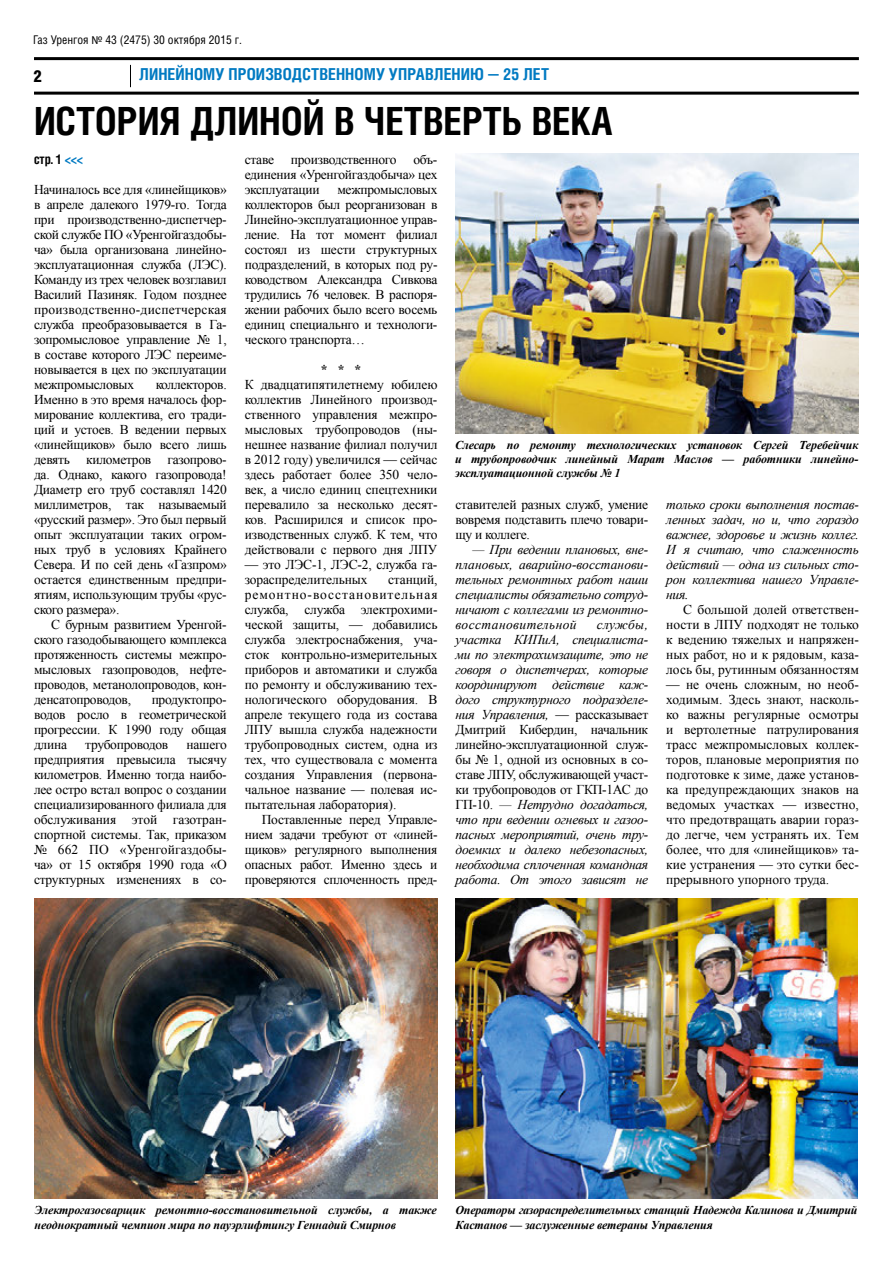
<style>
.page{position:relative;width:893px;height:1263px;background:#fff}
.page>*{position:absolute;margin:0;border:0;box-sizing:border-box;transform-origin:0 0}
.t1{font:700 39px "Helios Cond";color:#000}
.t2{font:700 16.5px "Helios Cond";letter-spacing:.005em;color:#007ac2}
.t3{font:900 16.5px "Helios Cond";color:#000}
.t4{font:13.5px/15px "Times New Roman";letter-spacing:-.02em;color:#000;text-align:justify}
.t5{font:italic 13.5px/15px "Times New Roman";letter-spacing:-.02em;color:#000;text-align:justify}
.t6{font:700 13.5px "Helios Cond";color:#000}
.t7{font:700 13.5px "Times New Roman";color:#000}
.t8{font:italic 700 12px/14.4px "Times New Roman";letter-spacing:-.01em;color:#000}
.t9{font:12px "Helios Cond";color:#000}
.s1{font-family:"Myriad Pro"}
.s2{color:#007ac2}
.s3{font-style:normal}
</style>
<div class="page">
<hr style="left:34px;top:92px;width:825px;height:3px;background:#000">
<hr style="left:34px;top:57px;width:825px;height:3px;background:#000">
<svg style="left:130px;top:65px;width:1px;height:22px"></svg>
<img style="left:456px;top:153px;width:402px;height:280px">
<img style="left:34px;top:899px;width:403px;height:300px">
<img style="left:456px;top:899px;width:401px;height:300px">
<p class="t9" style="left:33px;top:32px;width:210px">Газ Уренгоя <span class="s1">№</span> 43 (2475) 30 октября 2015 г.</p>
<p class="t3" style="left:34px;top:66px;width:10px">2</p>
<h1 class="t1" style="left:34px;top:99px;width:22px">история</h1>
<h1 class="t1" style="left:190px;top:99px;width:23px">длиной</h1>
<h1 class="t1" style="left:334px;top:99px;width:51px">в четверть</h1>
<h1 class="t1" style="left:532px;top:99px;width:21px">века</h1>
<p class="t2" style="left:139px;top:64px;width:411px">ЛИНЕЙНОМУ ПРОИЗВОДСТВЕННОМУ УПРАВЛЕНИЮ — 25 ЛЕТ</p>
<p class="t6" style="left:34px;top:151px;width:50px">стр. 1 <span class="s2">&lt;&lt;&lt;</span></p>
<p class="t4" style="left:34px;top:181px;width:194px">Начиналось все для «линейщиков» в апреле далекого 1979-го. Тогда при производственно-диспетчер&shy;ской службе ПО «Уренгойгаздобы&shy;ча» была организована линейно&shy;эксплуатационная служба (ЛЭС).<br>Команду из трех человек возглавил Василий Пазиняк. Годом позднее производственно-диспетчерская служба преобразовывается в Га&shy;зопромысловое управление № 1, в составе которого ЛЭС переиме&shy;новывается в цех по эксплуатации межпромысловых</p>
<p class="t4" style="left:34px;top:376px;width:194px;text-indent:122px">коллекторов.<br>Именно в это время началось фор&shy;мирование коллектива, его тради&shy;ций и устоев. В ведении первых «линейщиков» было всего лишь девять километров газопрово&shy;да. Однако, какого газопровода!<br>Диаметр его труб составлял 1420 миллиметров, так называемый «русский размер». Это был первый опыт эксплуатации таких огром&shy;ных труб в условиях Крайнего Севера. И по сей день «Газпром» остается единственным предпри&shy;ятиям, использующим трубы «рус&shy;ского размера».</p>
<p class="t4" style="left:34px;top:616px;width:194px;text-indent:17px">С бурным развитием Уренгой&shy;ского газодобывающего комплекса протяженность системы межпро&shy;мысловых газопроводов, нефте&shy;проводов, метанолопроводов, кон&shy;денсатопроводов,</p>
<p class="t4" style="left:34px;top:691px;width:194px;text-indent:118px">продуктопро&shy;водов росло в геометрической прогрессии. К 1990 году общая длина</p>
<p class="t4" style="left:85px;top:736px;width:84px">трубопроводов</p>
<p class="t4" style="left:34px;top:736px;width:194px;text-indent:152px">нашего предприятия превысила тысячу километров. Именно тогда наибо&shy;лее остро встал вопрос о создании специализированного филиала для обслуживания этой газотран&shy;спортной системы. Так, приказом № 662 ПО «Уренгойгаздобы&shy;ча» от 15 октября 1990 года «О структурных изменениях в со-</p>
<p class="t4" style="left:245px;top:151px;width:194px">ставе производственного объ&shy;единения «Уренгойгаздобыча» цех эксплуатации</p>
<p class="t4" style="left:245px;top:181px;width:194px;text-indent:93px">межпромысловых коллекторов был реорганизован в Линейно-эксплуатационное управ&shy;ление. На тот момент филиал состоял из шести структурных подразделений, в которых под ру&shy;ководством Александра Сивкова трудились 76 человек. В распоря&shy;жении рабочих было всего восемь единиц специальнго и технологи&shy;ческого транспорта…</p>
<p class="t7" style="left:321px;top:360px;width:42px">* * *</p>
<p class="t4" style="left:245px;top:376px;width:194px">К двадцатипятилетнему юбилею коллектив Линейного производ&shy;ственного управления межпро&shy;мысловых трубопроводов (ны&shy;нешнее название филиал получил в 2012 году) увеличился — сейчас здесь работает более 350 чело&shy;век, а число единиц спецтехники перевалило за несколько десят&shy;ков. Расширился и список про&shy;изводственных служб. К тем, что действовали с первого дня ЛПУ</p>
<p class="t4" style="left:245px;top:556px;width:194px">— это ЛЭС-1, ЛЭС-2, служба га&shy;зораспределительных</p>
<p class="t4" style="left:245px;top:571px;width:194px;text-indent:143px">станций, ремонтно-восстановительная служба, служба электрохими&shy;ческой защиты, — добавились служба электроснабжения, уча&shy;сток контрольно-измерительных приборов и автоматики и служба по ремонту и обслуживанию тех&shy;нологического оборудования. В апреле текущего года из состава ЛПУ вышла служба надежности трубопроводных систем, одна из тех, что существовала с момента создания Управления (первона&shy;чальное название — полевая ис&shy;пытательная лаборатория).</p>
<p class="t4" style="left:245px;top:811px;width:194px;text-indent:17px">Поставленные перед Управле&shy;нием задачи требуют от «линей&shy;щиков» регулярного выполнения опасных работ. Именно здесь и проверяются сплоченность пред-</p>
<p class="t8" style="left:455px;top:437px;width:405px;text-align:justify">Слесарь по ремонту технологических установок Сергей Теребейчик и трубопроводчик линейный Марат Маслов — работники линейно&shy;эксплуатационной службы № 1</p>
<p class="t4" style="left:455px;top:496px;width:194px">ставителей разных служб, умение вовремя подставить плечо товари&shy;щу и коллеге.</p>
<p class="t5" style="left:455px;top:541px;width:194px;text-indent:17px">— При ведении плановых, вне&shy;плановых, аварийно-восстанови&shy;тельных ремонтных работ наши специалисты обязательно сотруд&shy;ничают с коллегами из ремонтно&shy;восстановительной</p>
<p class="t5" style="left:455px;top:616px;width:194px;text-indent:141px">службы, участка КИПиА, специалиста&shy;ми по электрохимзащите, это не говоря о диспетчерах, которые координируют действие каж&shy;дого структурного подразделе&shy;ния Управления, <span class="s3">— рассказывает Дмитрий Кибердин, начальник линейно-эксплуатационной служ&shy;бы № 1, одной из основных в со&shy;ставе ЛПУ, обслуживающей участ&shy;ки трубопроводов от ГКП-1АС до ГП-10.</span> — Нетрудно догадаться, что при ведении огневых и газоо&shy;пасных мероприятий, очень тру&shy;доемких и далеко небезопасных, необходима сплоченная командная работа. От этого зависят не</p>
<p class="t5" style="left:666px;top:496px;width:194px">только сроки выполнения постав&shy;ленных задач, но и, что гораздо важнее, здоровье и жизнь коллег.<br>И я считаю, что слаженность действий — одна из сильных сто&shy;рон коллектива нашего Управле&shy;ния.</p>
<p class="t4" style="left:666px;top:601px;width:194px;text-indent:17px">С большой долей ответствен&shy;ности в ЛПУ подходят не только к ведению тяжелых и напряжен&shy;ных работ, но и к рядовым, каза&shy;лось бы, рутинным обязанностям</p>
<p class="t4" style="left:666px;top:676px;width:194px">— не очень сложным, но необ&shy;ходимым. Здесь знают, насколь&shy;ко важны регулярные осмотры и вертолетные патрулирования трасс межпромысловых коллек&shy;торов, плановые мероприятия по подготовке к зиме, даже установ&shy;ка предупреждающих знаков на ведомых участках — известно, что предотвращать аварии гораз&shy;до легче, чем устранять их. Тем более, что для «линейщиков» та&shy;кие устранения — это сутки бес&shy;прерывного упорного труда.</p>
<p class="t8" style="left:35px;top:1202px;width:403px">Электрогазосварщик ремонтно-восстановительной службы, а также неоднократный чемпион мира по пауэрлифтингу Геннадий Смирнов</p>
<p class="t8" style="left:455px;top:1202px;width:403px">Операторы газораспределительных станций Надежда Калинова и Дмитрий<br>Кастанов — заслуженные ветераны Управления</p>
</div>
